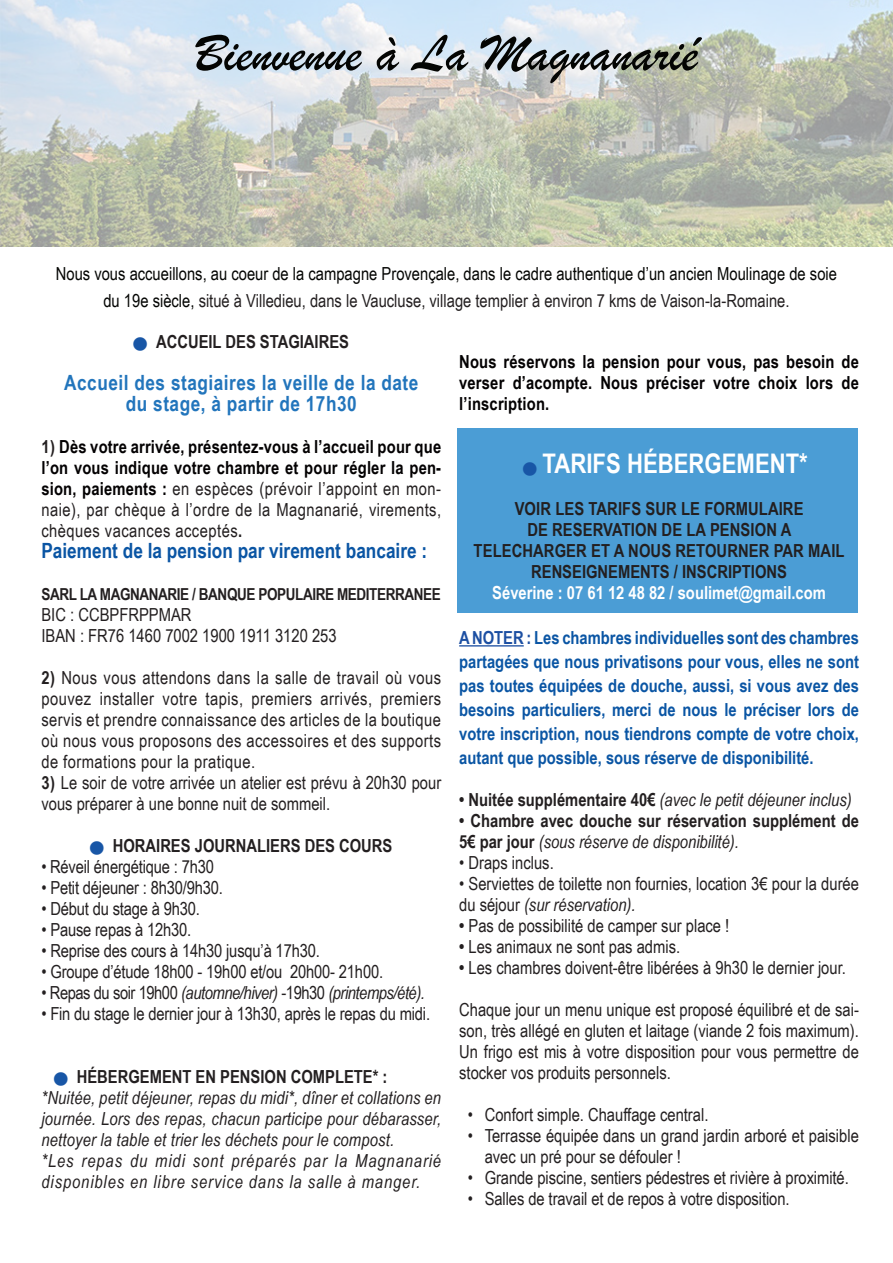
<style>
.page{position:relative;width:893px;height:1263px;background:#fff}
.page>*{position:absolute;margin:0;border:0;box-sizing:border-box;transform-origin:0 0}
.t1{font:54px "Brush Script";color:#040503}
.t2{font:700 27px "Arial Narrow";color:#fff}
.t3{font:700 21px "Arial Narrow";letter-spacing:.025em;color:#2275bc}
.t4{font:700 21px "Arial Narrow";color:#0a55a4}
.t5{font:18px/21px "Arial Narrow";color:#231f20}
.t6{font:700 18px/21px "Arial Narrow";letter-spacing:.01em;color:#030102;text-align:justify}
.t7{font:700 18px/24px "Arial Narrow";color:#0a55a4;text-align:justify}
.t8{font:700 18px/21px "Arial Narrow";color:#231f20}
.t9{font:italic 18px/21px "Arial Narrow";letter-spacing:.01em;color:#231f20;text-align:justify}
.t10{font:18px/27px "Arial Narrow";color:#040503;text-align:center}
.t11{font:italic 18px/21px "Arial Narrow";letter-spacing:.05em;color:#231f20}
.t12{font:italic 18px "Arial Narrow";letter-spacing:-.025em;color:#231f20}
.t13{font:700 18px "Arial Narrow";color:#fff}
.t14{font:700 16.5px "Arial Narrow";letter-spacing:-.025em;color:#231f20}
.s1{color:#231f20}
.s2{color:#1856a6}
.s3{font-weight:400;color:#231f20}
.s4{font-weight:700}
.s5{font-style:normal}
.s6{color:#1c4fa2}
.s7{font-weight:700;font-style:normal}
.s8{font-weight:400;font-style:italic}
.s9{font-style:italic}
</style>
<div class="page">
<div style="left:457px;top:428px;width:401px;height:185px;background:#4b9dd5"></div>
<img style="left:0;top:0;width:893px;height:247px">
<hr style="left:459px;top:645px;width:65px;height:1px;background:#1c4fa2">
<p class="t1" style="left:194px;top:18px;width:505px">Bienvenue à La Magnanarié</p>
<p class="t10" style="left:56px;top:259px;width:783px">Nous vous accueillons, au coeur de la campagne Provençale, dans le cadre authentique d’un ancien Moulinage de soie du 19e siècle, <span class="s1">situé à Villedieu, dans le Vaucluse, village templier à environ 7 kms de Vaison-la-Romaine.</span></p>
<p class="t8" style="left:134px;top:330px;width:217px"><span class="s2">■</span> ACCUEIL DES STAGIAIRES</p>
<p class="t3" style="left:64px;top:367px;width:356px">Accueil des stagiaires la veille de la date</p>
<p class="t3" style="left:126px;top:388px;width:232px">du stage, à partir de 17h30</p>
<p class="t6" style="left:41px;top:435px;width:401px"><span class="s1">1)</span> Dès votre arrivée, présentez-vous à l’accueil pour que l’on vous indique votre chambre et pour régler la pen&shy;sion, paiements : <span class="s3">en espèces (prévoir l’appoint en mon&shy;naie), par chèque à l’ordre de la Magnanarié, virements, chèques vacances acceptés</span><span class="s1">.</span></p>
<p class="t4" style="left:41px;top:535px;width:387px">Paiement de la pension par virement bancaire :</p>
<p class="t14" style="left:41px;top:582px;width:401px">SARL LA MAGNANARIE / BANQUE POPULAIRE MEDITERRANEE</p>
<p class="t5" style="left:41px;top:604px;width:152px">BIC : CCBPFRPPMAR</p>
<p class="t5" style="left:41px;top:625px;width:297px">IBAN : FR76 1460 7002 1900 1911 3120 253</p>
<p class="t5" style="left:41px;top:667px;width:401px;text-align:justify"><span class="s4">2)</span> Nous vous attendons dans la salle de travail où vous pouvez installer votre tapis, premiers arrivés, premiers servis et prendre connaissance des articles de la boutique où nous vous proposons des accessoires et des supports de formations pour la pratique.</p>
<p class="t5" style="left:41px;top:772px;width:401px"><span class="s4">3)</span> Le soir de votre arrivée un atelier est prévu à 20h30 pour vous préparer à une bonne nuit de sommeil.</p>
<p class="t8" style="left:90px;top:834px;width:304px"><span class="s2">■</span> HORAIRES JOURNALIERS DES COURS</p>
<p class="t5" style="left:41px;top:856px;width:174px">• Réveil énergétique : 7h30</p>
<p class="t5" style="left:41px;top:877px;width:183px">• Petit déjeuner : 8h30/9h30.</p>
<p class="t5" style="left:41px;top:898px;width:160px">• Début du stage à 9h30.</p>
<p class="t5" style="left:41px;top:919px;width:151px">• Pause repas à 12h30.</p>
<p class="t5" style="left:41px;top:940px;width:280px">• Reprise des cours à 14h30 jusqu’à 17h30.</p>
<p class="t5" style="left:41px;top:961px;width:343px">• Groupe d’étude 18h00 - 19h00 et/ou 20h00- 21h00.</p>
<p class="t12" style="left:41px;top:980px;width:385px"><span class="s5">• Repas du soir 19h00</span> (automne/hiver) <span class="s5">-19h30</span> (printemps/été).</p>
<p class="t5" style="left:41px;top:1003px;width:390px">• Fin du stage le dernier jour à 13h30, après le repas du midi.</p>
<p class="t8" style="left:54px;top:1065px;width:335px"><span class="s2">■</span> HÉBERGEMENT EN PENSION COMPLETE* :</p>
<p class="t9" style="left:41px;top:1087px;width:401px">*Nuitée, petit déjeuner, repas du midi*, dîner et collations en journée. Lors des repas, chacun participe pour débarasser, nettoyer la table et trier les déchets pour le compost.</p>
<p class="t11" style="left:41px;top:1150px;width:401px">*Les repas du midi sont préparés par la Magnanarié disponibles en libre service dans la salle à manger.</p>
<p class="t6" style="left:459px;top:350px;width:401px">Nous réservons la pension pour vous, pas besoin de verser d’acompte. Nous préciser votre choix lors de l’inscription.</p>
<p class="t2" style="left:523px;top:443px;width:286px"><span class="s2">■</span> TARIFS HÉBERGEMENT*</p>
<p class="t8" style="left:515px;top:497px;width:290px">VOIR LES TARIFS SUR LE FORMULAIRE</p>
<p class="t8" style="left:527px;top:518px;width:266px">DE RESERVATION DE LA PENSION A</p>
<p class="t8" style="left:474px;top:539px;width:372px">TELECHARGER ET A NOUS RETOURNER PAR MAIL</p>
<p class="t8" style="left:531px;top:560px;width:257px">RENSEIGNEMENTS / INSCRIPTIONS</p>
<p class="t13" style="left:492px;top:579px;width:335px">Séverine : 07 61 12 48 82 / soulimet@gmail.com</p>
<p class="t7" style="left:459px;top:625px;width:401px"><span class="s6">A NOTER :</span> Les chambres individuelles sont des chambres partagées que nous privatisons pour vous, elles ne sont pas toutes équipées de douche, aussi, si vous avez des besoins particuliers, merci de nous le préciser lors de votre inscription, nous tiendrons compte de votre choix, autant que possible, sous réserve de disponibilité.</p>
<p class="t9" style="left:459px;top:789px;width:394px"><span class="s7">• Nuitée supplémentaire 40€</span> (avec le petit déjeuner inclus)</p>
<p class="t8" style="left:459px;top:809px;width:401px">• Chambre avec douche sur réservation supplément de<br>5€ par jour <span class="s8">(sous réserve de disponibilité).</span></p>
<p class="t5" style="left:459px;top:851px;width:96px">• Draps inclus.</p>
<p class="t5" style="left:459px;top:872px;width:401px">• Serviettes de toilette non fournies, location 3€ pour la durée du séjour <span class="s9">(sur réservation).</span></p>
<p class="t5" style="left:459px;top:914px;width:272px"><span class="s4">•</span> Pas de possibilité de camper sur place !</p>
<p class="t5" style="left:459px;top:935px;width:222px"><span class="s4">•</span> Les animaux ne sont pas admis.</p>
<p class="t5" style="left:459px;top:956px;width:388px"><span class="s4">•</span> Les chambres doivent-être libérées à 9h30 le dernier jour.</p>
<p class="t5" style="left:459px;top:998px;width:401px;text-align:justify">Chaque jour un menu unique est proposé équilibré et de sai&shy;son, très allégé en gluten et laitage (viande 2 fois maximum).<br>Un frigo est mis à votre disposition pour vous permettre de stocker vos produits personnels.</p>
<p class="t5" style="left:468px;top:1103px;width:242px">• Confort simple. Chauffage central.</p>
<p class="t5" style="left:485px;top:1124px;width:376px;text-indent:-17px">• Terrasse équipée dans un grand jardin arboré et paisible avec un pré pour se défouler !</p>
<p class="t5" style="left:468px;top:1166px;width:383px">• Grande piscine, sentiers pédestres et rivière à proximité.</p>
<p class="t5" style="left:468px;top:1187px;width:323px">• Salles de travail et de repos à votre disposition.</p>
</div>
